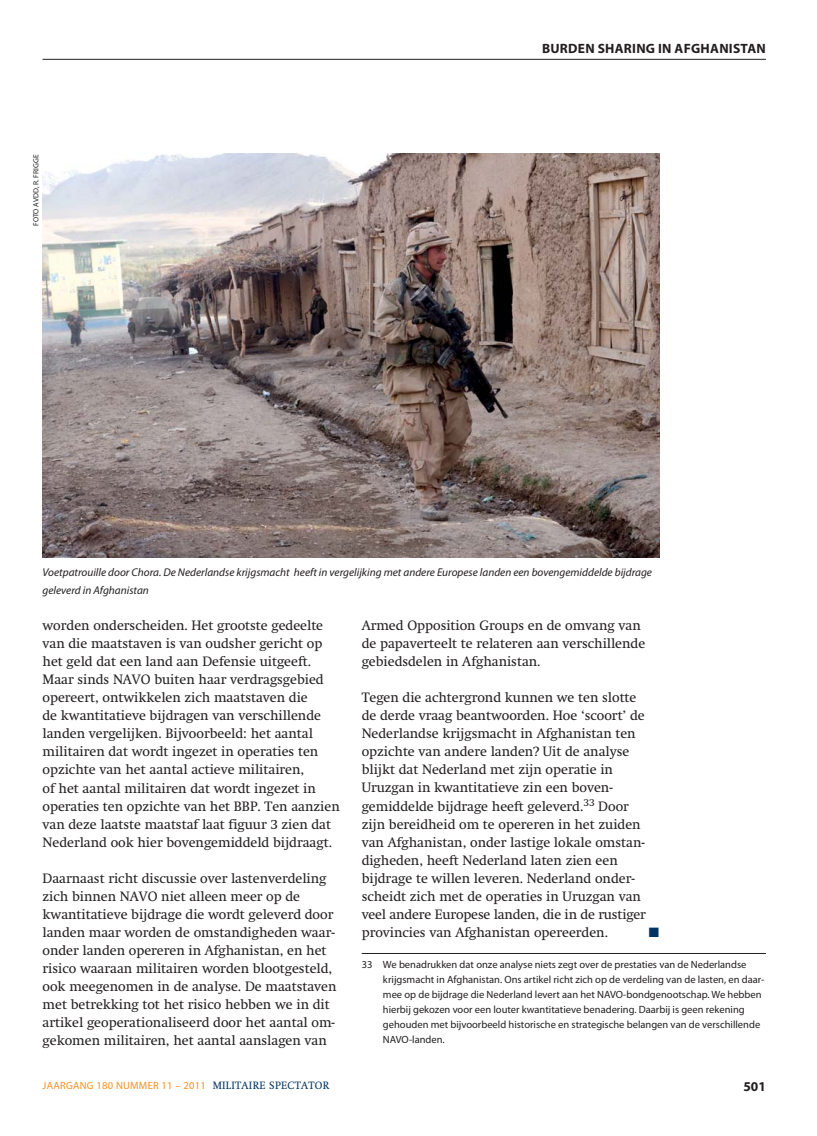
<style>
.page{position:relative;width:817px;height:1136px;background:#fff}
.page>*{position:absolute;margin:0;border:0;box-sizing:border-box;transform-origin:0 0}
.t1{font:13.5px/18px "Swift";color:#231f20}
.t2{font:700 13.5px "Myriad Pro";letter-spacing:.02em;color:#231f20}
.t3{font:13.5px "Zapf Dingbats";color:#003562}
.t4{font:italic 11.25px/18px "Myriad Pro";color:#231f20}
.t5{font:10.5px/15px "Myriad Pro";color:#231f20}
.t6{font:10.5px "Myriad Pro";letter-spacing:.025em;color:#f7901e}
.t7{font:7.5px "Myriad Pro";letter-spacing:.02em;color:#231f20}
.s1{font-family:"Swift";color:#003562}
</style>
<div class="page">
<hr style="left:43px;top:59px;width:722px;height:1px;background:#231f20">
<hr style="left:361px;top:953px;width:404px;height:1px;background:#231f20">
<img style="left:43px;top:154px;width:616px;height:403px">
<p class="t7" style="left:31px;top:226px;width:74px;rotate:-90deg">FOTO AVDD, R. FRIGGE</p>
<p class="t2" style="left:542px;top:43px;width:225px">BURDEN SHARING IN AFGHANISTAN</p>
<p class="t4" style="left:43px;top:564px;width:611px">Voetpatrouille door Chora. De Nederlandse krijgsmacht heeft in vergelijking met andere Europese landen een bovengemiddelde bijdrage geleverd in Afghanistan</p>
<p class="t1" style="left:43px;top:618px;width:299px">worden onderscheiden. Het grootste gedeelte van die maatstaven is van oudsher gericht op het geld dat een land aan Defensie uitgeeft.<br>Maar sinds NAVO buiten haar verdragsgebied opereert, ontwikkelen zich maatstaven die<br>de kwantitatieve bijdragen van verschillende landen vergelijken. Bijvoorbeeld: het aantal militairen dat wordt ingezet in operaties ten opzichte van het aantal actieve militairen,<br>of het aantal militairen dat wordt ingezet in operaties ten opzichte van het BBP. Ten aanzien van deze laatste maatstaf laat figuur 3 zien dat Nederland ook hier bovengemiddeld bijdraagt.</p>
<p class="t1" style="left:43px;top:870px;width:295px">Daarnaast richt discussie over lastenverdeling zich binnen NAVO niet alleen meer op de kwantitatieve bijdrage die wordt geleverd door landen maar worden de omstandigheden waar&shy;onder landen opereren in Afghanistan, en het risico waaraan militairen worden blootgesteld, ook meegenomen in de analyse. De maatstaven met betrekking tot het risico hebben we in dit artikel geoperationaliseerd door het aantal om&shy;gekomen militairen, het aantal aanslagen van</p>
<p class="t1" style="left:361px;top:618px;width:285px">Armed Opposition Groups en de omvang van de papaverteelt te relateren aan verschillende gebiedsdelen in Afghanistan.</p>
<p class="t1" style="left:361px;top:690px;width:285px">Tegen die achtergrond kunnen we ten slotte de derde vraag beantwoorden. Hoe ‘scoort’ de Nederlandse krijgsmacht in Afghanistan ten opzichte van andere landen? Uit de analyse blijkt dat Nederland met zijn operatie in Uruzgan in kwantitatieve zin een boven&shy;gemiddelde bijdrage heeft geleverd.<sup>33</sup> Door zijn bereidheid om te opereren in het zuiden van Afghanistan, onder lastige lokale omstan&shy;digheden, heeft Nederland laten zien een bijdrage te willen leveren. Nederland onder&shy;scheidt zich met de operaties in Uruzgan van veel andere Europese landen, die in de rustiger provincies van Afghanistan opereerden.</p>
<p class="t3" style="left:648px;top:925px;width:12px">■</p>
<p class="t5" style="left:383px;top:956px;width:383px;text-indent:-21px">33 We benadrukken dat onze analyse niets zegt over de prestaties van de Nederlandse krijgsmacht in Afghanistan. Ons artikel richt zich op de verdeling van de lasten, en daar&shy;mee op de bijdrage die Nederland levert aan het NAVO-bondgenootschap. We hebben hierbij gekozen voor een louter kwantitatieve benadering. Daarbij is geen rekening gehouden met bijvoorbeeld historische en strategische belangen van de verschillende NAVO-landen.</p>
<p class="t6" style="left:43px;top:1078px;width:288px">JAARGANG 180 NUMMER 11 – 2011 <span class="s1">MILITAIRE SPECTATOR</span></p>
<p class="t2" style="left:743px;top:1081px;width:24px">501</p>
</div>
